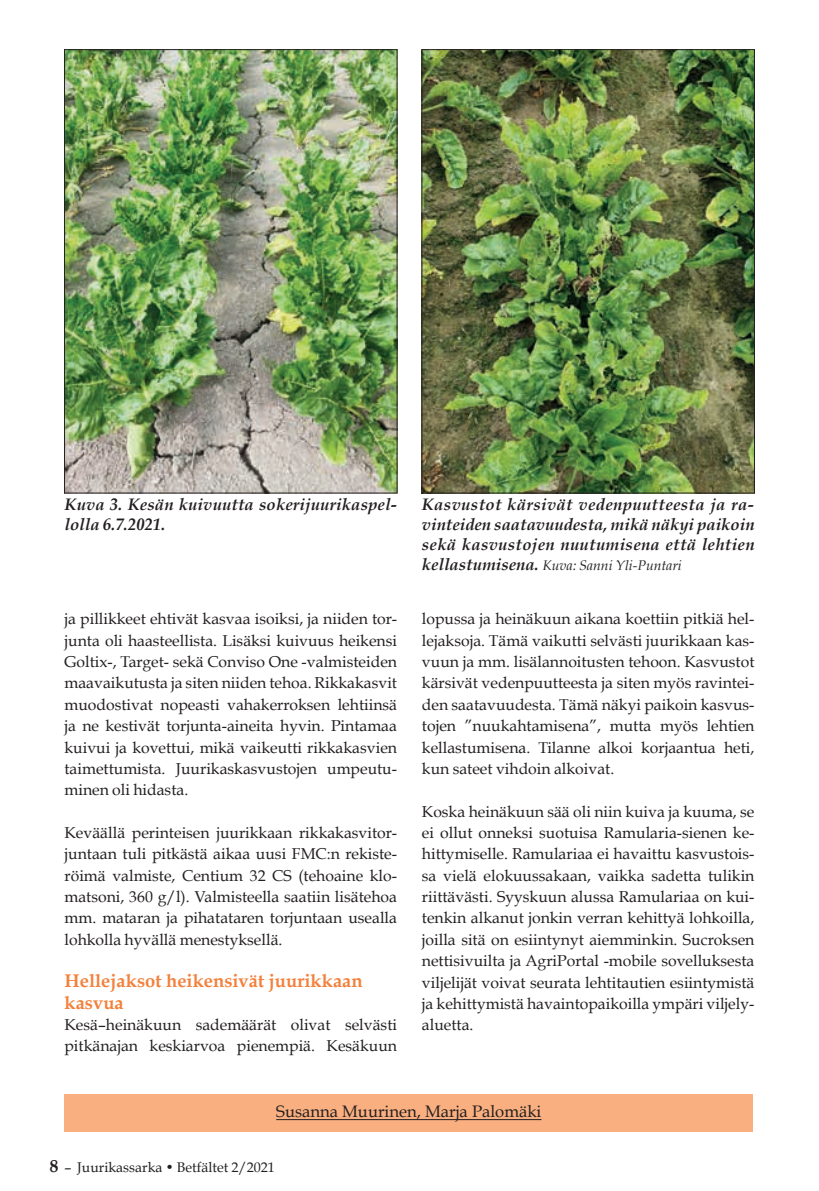
<style>
.page{position:relative;width:819px;height:1191px;background:#fff}
.page>*{position:absolute;margin:0;border:0;box-sizing:border-box;transform-origin:0 0}
.t1{font:700 18.38px/21.3px "Book Antiqua";color:#f3813c}
.t2{font:italic 700 16.62px/19.9px "Book Antiqua";letter-spacing:.01em;color:#231f20;text-align:justify}
.t3{font:16.62px "Book Antiqua";color:#231f20}
.t4{font:15.75px/21.3px "Book Antiqua";color:#231f20;text-align:justify}
.t5{font:italic 14px "Book Antiqua";color:#231f20}
.t6{font:14px "Book Antiqua";color:#231f20}
.s1{font-weight:700;font-size:16.62px}
.s2{font-weight:700;font-size:17.5px}
</style>
<div class="page">
<div style="left:64px;top:1094px;width:689px;height:37px;background:#f9af7f"></div>
<hr style="left:276px;top:1119px;width:265px;height:1px;background:#231f20">
<img style="left:66px;top:51px;width:329px;height:440px">
<div style="left:64px;top:49px;width:333px;height:444px;border:1px solid #231f20"></div>
<img style="left:423px;top:51px;width:329px;height:440px">
<div style="left:421px;top:49px;width:333px;height:444px;border:1px solid #231f20"></div>
<p class="t2" style="left:64px;top:494px;width:334px">Kuva 3. Kesän kuivuutta sokerijuurikaspel&shy;lolla 6.7.2021.</p>
<p class="t4" style="left:64px;top:608px;width:334px">ja pillikkeet ehtivät kasvaa isoiksi, ja niiden tor&shy;junta oli haasteellista. Lisäksi kuivuus heikensi Goltix-, Target- sekä Conviso One -valmisteiden maavaikutusta ja siten niiden tehoa. Rikkakasvit muodostivat nopeasti vahakerroksen lehtiinsä ja ne kestivät torjunta-aineita hyvin. Pintamaa kuivui ja kovettui, mikä vaikeutti rikkakasvien taimettumista. Juurikaskasvustojen umpeutu&shy;minen oli hidasta.</p>
<p class="t4" style="left:64px;top:822px;width:334px">Keväällä perinteisen juurikkaan rikkakasvitor&shy;juntaan tuli pitkästä aikaa uusi FMC:n rekiste&shy;röimä valmiste, Centium 32 CS (tehoaine klo&shy;matsoni, 360 g/l). Valmisteella saatiin lisätehoa mm. mataran ja pihatataren torjuntaan usealla lohkolla hyvällä menestyksellä.</p>
<p class="t1" style="left:64px;top:970px;width:300px">Hellejaksot heikensivät juurikkaan kasvua</p>
<p class="t4" style="left:64px;top:1014px;width:334px">Kesä–heinäkuun sademäärät olivat selvästi pitkänajan keskiarvoa pienempiä. Kesäkuun</p>
<p class="t2" style="left:422px;top:494px;width:334px">Kasvustot kärsivät vedenpuutteesta ja ra&shy;vinteiden saatavuudesta, mikä näkyi paikoin sekä kasvustojen nuutumisena että lehtien</p>
<p class="t5" style="left:422px;top:556px;width:261px"><span class="s1">kellastumisena.</span> Kuva: Sanni Yli-Puntari</p>
<p class="t4" style="left:422px;top:608px;width:334px">lopussa ja heinäkuun aikana koettiin pitkiä hel&shy;lejaksoja. Tämä vaikutti selvästi juurikkaan kas&shy;vuun ja mm. lisälannoitusten tehoon. Kasvustot kärsivät vedenpuutteesta ja siten myös ravintei&shy;den saatavuudesta. Tämä näkyi paikoin kasvus&shy;tojen ”nuukahtamisena”, mutta myös lehtien kellastumisena. Tilanne alkoi korjaantua heti, kun sateet vihdoin alkoivat.</p>
<p class="t4" style="left:422px;top:800px;width:334px">Koska heinäkuun sää oli niin kuiva ja kuuma, se ei ollut onneksi suotuisa Ramularia-sienen ke&shy;hittymiselle. Ramulariaa ei havaittu kasvustois&shy;sa vielä elokuussakaan, vaikka sadetta tulikin riittävästi. Syyskuun alussa Ramulariaa on kui&shy;tenkin alkanut jonkin verran kehittyä lohkoilla, joilla sitä on esiintynyt aiemminkin. Sucroksen nettisivuilta ja AgriPortal -mobile sovelluksesta viljelijät voivat seurata lehtitautien esiintymistä ja kehittymistä havaintopaikoilla ympäri viljely&shy;aluetta.</p>
<p class="t3" style="left:276px;top:1101px;width:267px">Susanna Muurinen, Marja Palomäki</p>
<p class="t6" style="left:50px;top:1158px;width:227px"><span class="s2">8</span> – Juurikassarka • Betfältet 2/2021</p>
</div>
